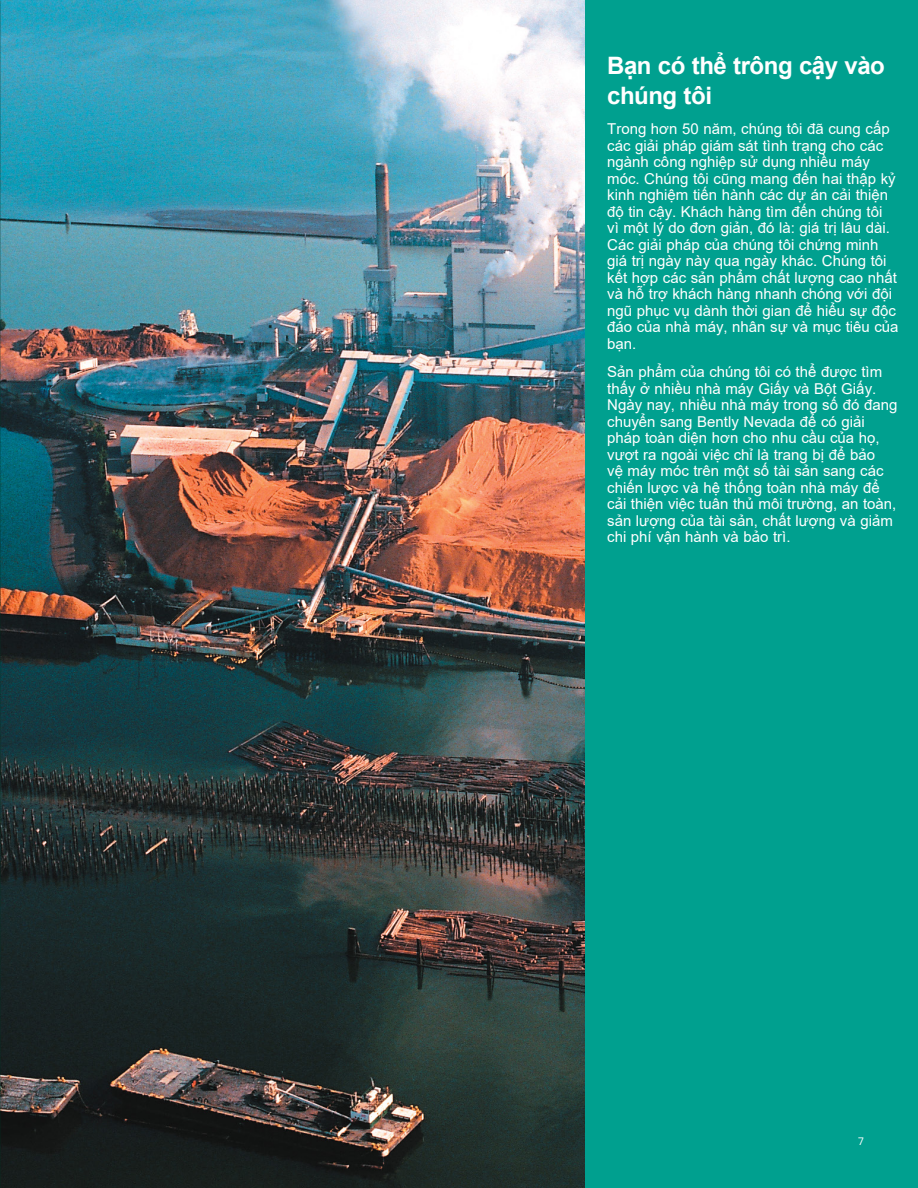
<style>
.page{position:relative;width:918px;height:1188px;background:#fff}
.page>*{position:absolute;margin:0;border:0;box-sizing:border-box;transform-origin:0 0}
.Level_2_Header{font:700 24px/30px "Arial";letter-spacing:-.02em;color:#fff}
.Level_2_Header-2{font:15px/16.5px "Arial";color:#fff}
.t1{font:10.5px "Poppins";color:#fff}
</style>
<div class="page">
<div style="left:572px;top:0;width:346px;height:1188px;background:#00a08f"></div>
<img style="left:0;top:0;width:585px;height:1188px">
<p class="Level_2_Header" style="left:607px;top:51px;width:279px">Bạn có thể trông cậy vào chúng tôi</p>
<p class="Level_2_Header-2" style="left:607px;top:121px;width:293px">Trong hơn 50 năm, chúng tôi đã cung cấp các giải pháp giám sát tình trạng cho các ngành công nghiệp sử dụng nhiều máy móc. Chúng tôi cũng mang đến hai thập kỷ kinh nghiệm tiến hành các dự án cải thiện độ tin cậy. Khách hàng tìm đến chúng tôi<br>vì một lý do đơn giản, đó là: giá trị lâu dài.<br>Các giải pháp của chúng tôi chứng minh giá trị ngày này qua ngày khác. Chúng tôi kết hợp các sản phẩm chất lượng cao nhất và hỗ trợ khách hàng nhanh chóng với đội ngũ phục vụ dành thời gian để hiểu sự độc đáo của nhà máy, nhân sự và mục tiêu của bạn.</p>
<p class="Level_2_Header-2" style="left:607px;top:363px;width:292px">Sản phẩm của chúng tôi có thể được tìm thấy ở nhiều nhà máy Giấy và Bột Giấy.<br>Ngày nay, nhiều nhà máy trong số đó đang chuyển sang Bently Nevada để có giải pháp toàn diện hơn cho nhu cầu của họ, vượt ra ngoài việc chỉ là trang bị để bảo<br>vệ máy móc trên một số tài sản sang các chiến lược và hệ thống toàn nhà máy để cải thiện việc tuân thủ môi trường, an toàn, sản lượng của tài sản, chất lượng và giảm chi phí vận hành và bảo trì.</p>
<p class="t1" style="left:858px;top:1135px;width:7px">7</p>
</div>
